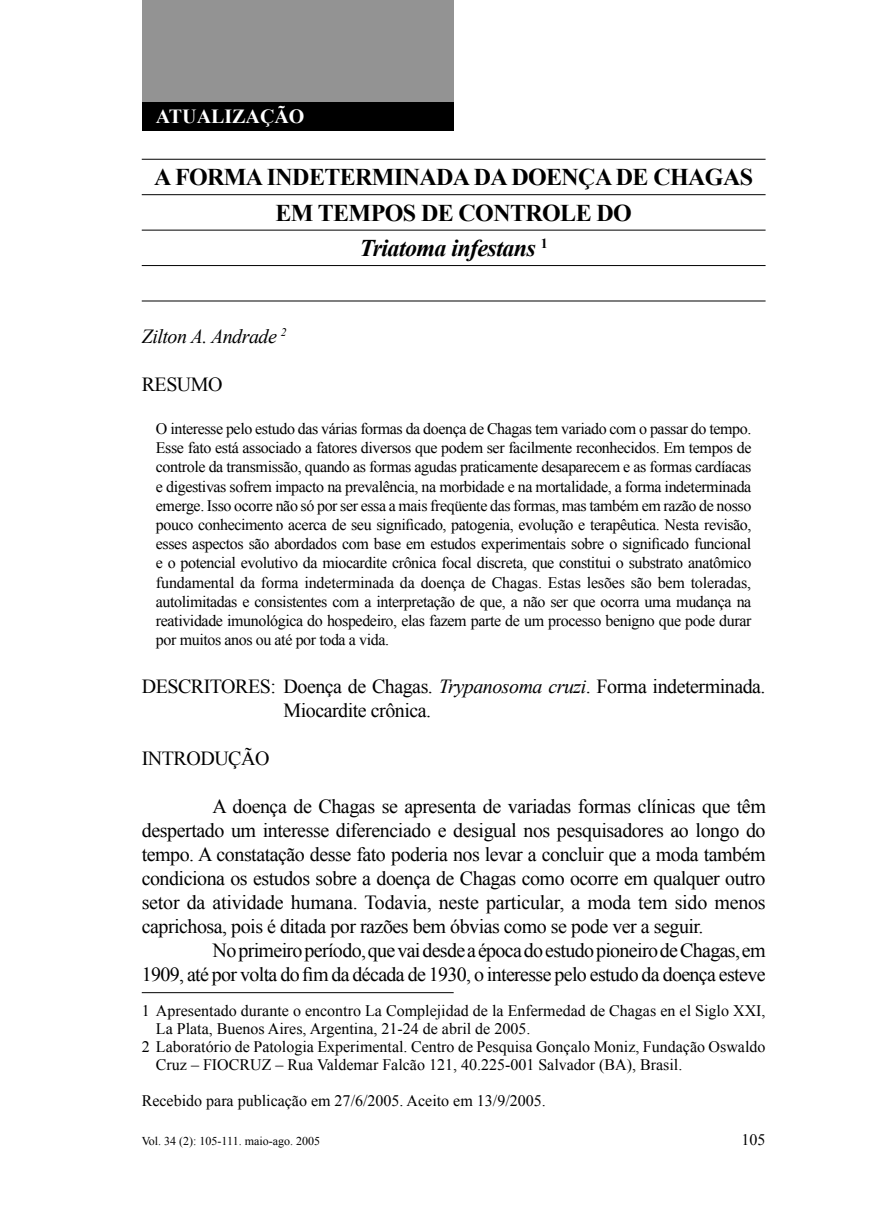
<style>
.page{position:relative;width:879px;height:1219px;background:#fff}
.page>*{position:absolute;margin:0;border:0;box-sizing:border-box;transform-origin:0 0}
.titulo_1{font:700 24px "Times New Roman";letter-spacing:-.025em;color:#000}
.titulo_1-2{font:italic 700 24px "Times New Roman";letter-spacing:-.025em;color:#000}
.corpo_texto{font:20px/24px "Times New Roman";letter-spacing:-.035em;color:#000;text-align:justify}
.descritores{font:20px/24px "Times New Roman";letter-spacing:-.025em;color:#000}
.autores{font:italic 20px "Times New Roman";letter-spacing:-.025em;color:#000}
.titulo_2{font:20px "Times New Roman";letter-spacing:-.025em;color:#000}
.t1{font:700 20px "Times New Roman";color:#fff}
.resumo{font:16px/19.2px "Times New Roman";color:#000}
.t2{font:12px "Times New Roman";color:#000}
.s1{font-style:italic}
</style>
<div class="page">
<hr style="left:142px;top:159px;width:623px;height:1px;background:#000">
<hr style="left:142px;top:194px;width:623px;height:1px;background:#000">
<hr style="left:142px;top:230px;width:623px;height:1px;background:#000">
<hr style="left:142px;top:265px;width:623px;height:1px;background:#000">
<hr style="left:142px;top:300px;width:623px;height:1px;background:#000">
<div style="left:142px;top:0;width:312px;height:102px;background:#939393"></div>
<div style="left:142px;top:102px;width:312px;height:28px;background:#000"></div>
<hr style="left:142px;top:992px;width:312px;height:1px;background:#000">
<p class="t1" style="left:156px;top:102px;width:150px">ATUALIZAÇÃO</p>
<p class="titulo_1" style="left:154px;top:160px;width:600px">A FORMA INDETERMINADA DA DOENÇA DE CHAGAS</p>
<p class="titulo_1" style="left:275px;top:196px;width:358px">EM TEMPOS DE CONTROLE DO</p>
<p class="titulo_1-2" style="left:360px;top:231px;width:190px">Triatoma infestans <sup>1</sup></p>
<p class="autores" style="left:142px;top:322px;width:146px">Zilton A. Andrade <sup>2</sup></p>
<p class="titulo_2" style="left:142px;top:371px;width:82px">RESUMO</p>
<p class="resumo" style="left:156px;top:419px;width:597px;text-align:justify">O interesse pelo estudo das várias formas da doença de Chagas tem variado com o passar do tempo.<br>Esse fato está associado a fatores diversos que podem ser facilmente reconhecidos. Em tempos de controle da transmissão, quando as formas agudas praticamente desaparecem e as formas cardíacas e digestivas sofrem impacto na prevalência, na morbidade e na mortalidade, a forma indeterminada emerge. Isso ocorre não só por ser essa a mais freqüente das formas, mas também em razão de nosso pouco conhecimento acerca de seu significado, patogenia, evolução e terapêutica. Nesta revisão, esses aspectos são abordados com base em estudos experimentais sobre o significado funcional e o potencial evolutivo da miocardite crônica focal discreta, que constitui o substrato anatômico fundamental da forma indeterminada da doença de Chagas. Estas lesões são bem toleradas, autolimitadas e consistentes com a interpretação de que, a não ser que ocorra uma mudança na reatividade imunológica do hospedeiro, elas fazem parte de um processo benigno que pode durar por muitos anos ou até por toda a vida.</p>
<p class="descritores" style="left:283px;top:674px;width:483px;text-indent:-142px">DESCRITORES: Doença de Chagas. <span class="s1">Trypanosoma cruzi</span>. Forma indeterminada.<br>Miocardite crônica.</p>
<p class="titulo_2" style="left:142px;top:745px;width:129px">INTRODUÇÃO</p>
<p class="corpo_texto" style="left:142px;top:794px;width:625px;text-indent:71px">A doença de Chagas se apresenta de variadas formas clínicas que têm despertado um interesse diferenciado e desigual nos pesquisadores ao longo do tempo. A constatação desse fato poderia nos levar a concluir que a moda também condiciona os estudos sobre a doença de Chagas como ocorre em qualquer outro setor da atividade humana. Todavia, neste particular, a moda tem sido menos caprichosa, pois é ditada por razões bem óbvias como se pode ver a seguir.</p>
<p class="corpo_texto" style="left:142px;top:938px;width:625px;text-align:right">No primeiro período, que vai desde a época do estudo pioneiro de Chagas, em<br>1909, até por volta do fim da década de 1930, o interesse pelo estudo da doença esteve</p>
<p class="resumo" style="left:156px;top:1001px;width:611px;line-height:18px;text-indent:-14px">1 Apresentado durante o encontro La Complejidad de la Enfermedad de Chagas en el Siglo XXI,<br>La Plata, Buenos Aires, Argentina, 21-24 de abril de 2005.</p>
<p class="resumo" style="left:156px;top:1037px;width:611px;line-height:18px;text-indent:-14px">2 Laboratório de Patologia Experimental. Centro de Pesquisa Gonçalo Moniz, Fundação Oswaldo<br>Cruz – FIOCRUZ – Rua Valdemar Falcão 121, 40.225-001 Salvador (BA), Brasil.</p>
<p class="resumo" style="left:142px;top:1090px;width:405px">Recebido para publicação em 27/6/2005. Aceito em 13/9/2005.</p>
<p class="t2" style="left:142px;top:1133px;width:180px">Vol. 34 (2): 105-111. maio-ago. 2005</p>
<p class="resumo" style="left:741px;top:1130px;width:25px">105</p>
</div>
